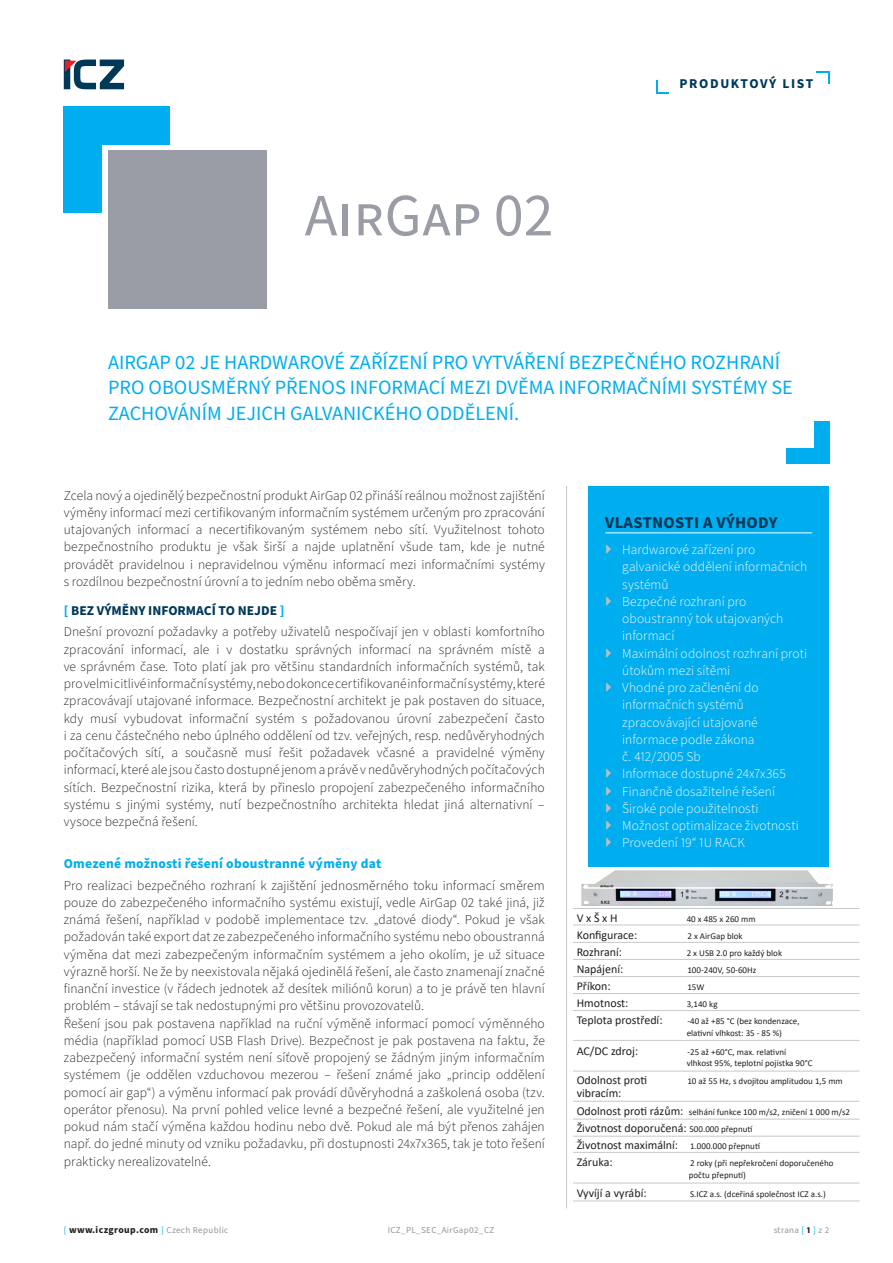
<style>
.page{position:relative;width:893px;height:1263px;background:#fff}
.page>*{position:absolute;margin:0;border:0;box-sizing:border-box;transform-origin:0 0}
._10_Nadpis_01{font:60px "Source Sans Pro";color:#9b9da6}
.perex{font:20.25px/25.5px "Source Sans Pro";color:#00aeef}
._41_Rám_nadpis{font:700 16.5px "Source Sans Pro";letter-spacing:.02em;color:#003858}
.text{font:300 13.5px/17.2px "Source Sans Pro";letter-spacing:.005em;color:#231f20;text-align:justify}
.t1{font:300 13.5px/17.2px "Source Sans Pro";letter-spacing:.005em;color:#fff}
.nadpis2{font:700 13.5px "Source Sans Pro";letter-spacing:.02em;color:#00aeef}
.nadpis1{font:700 13.5px "Source Sans Pro";color:#003858}
._21_Označení_typu_do{font:700 13.5px "Source Sans Pro";letter-spacing:.12em;color:#003858}
.t2{font:12px "Calibri";color:#231f20}
._99_zapati_linka_pod{font:700 9.75px "Source Sans Pro";letter-spacing:.04em;color:#231f20}
.t3{font:9px "Calibri";color:#231f20}
._99_zapati_linka_pod-2{font:9px "Source Sans Pro";letter-spacing:.04em;color:#939598}
.s1{color:#00aeef}
.s2{font-size:12px}
.s3{font-size:9px}
.s4{font-weight:400;font-size:9px;color:#00aeef}
.s5{font-weight:400;font-size:9px;color:#939598}
.s6{font-weight:700;color:#231f20}
</style>
<div class="page">
<svg style="left:64px;top:60px;width:1px;height:29px"></svg>
<svg style="left:65px;top:60px;width:59px;height:29px"></svg>
<div style="left:64px;top:106px;width:106px;height:39px;background:#00aeef"></div>
<div style="left:64px;top:106px;width:38px;height:107px;background:#00aeef"></div>
<div style="left:787px;top:449px;width:42px;height:15px;background:#00aeef"></div>
<div style="left:814px;top:422px;width:15px;height:42px;background:#00aeef"></div>
<hr style="left:566px;top:486px;width:1px;height:722px;background:#c7c8ca">
<div style="left:588px;top:486px;width:241px;height:381px;background:#00aeef"></div>
<hr style="left:605px;top:532px;width:207px;height:1px;background:#fff">
<div style="left:108px;top:151px;width:158px;height:158px;background:#9b9da6"></div>
<svg style="left:816px;top:71px;width:13px;height:13px"></svg>
<svg style="left:656px;top:81px;width:13px;height:12px"></svg>
<img style="left:582px;top:870px;width:251px;height:35px">
<hr style="left:573px;top:924px;width:286px;height:1px;background:#c7c8ca">
<hr style="left:573px;top:1010px;width:286px;height:1px;background:#c7c8ca">
<hr style="left:573px;top:993px;width:286px;height:1px;background:#c7c8ca">
<hr style="left:573px;top:976px;width:286px;height:1px;background:#c7c8ca">
<hr style="left:573px;top:959px;width:286px;height:1px;background:#c7c8ca">
<hr style="left:573px;top:942px;width:286px;height:1px;background:#c7c8ca">
<hr style="left:573px;top:1040px;width:286px;height:1px;background:#c7c8ca">
<hr style="left:573px;top:1071px;width:286px;height:1px;background:#c7c8ca">
<hr style="left:573px;top:1101px;width:286px;height:1px;background:#c7c8ca">
<hr style="left:573px;top:1200px;width:286px;height:1px;background:#c7c8ca">
<hr style="left:573px;top:1119px;width:286px;height:1px;background:#c7c8ca">
<hr style="left:573px;top:1136px;width:286px;height:1px;background:#c7c8ca">
<hr style="left:573px;top:1152px;width:286px;height:1px;background:#c7c8ca">
<hr style="left:573px;top:1183px;width:286px;height:1px;background:#c7c8ca">
<hr style="left:573px;top:908px;width:286px;height:1px;background:#c7c8ca">
<p class="_10_Nadpis_01" style="left:305px;top:175px;width:250px">AirGap 02</p>
<p class="_21_Označení_typu_do" style="left:679px;top:75px;width:135px">PRODUKTOVÝ LIST</p>
<p class="perex" style="left:108px;top:350px;width:686px">AIRGAP 02 JE HARDWAROVÉ ZAŘÍZENÍ PRO VYTVÁŘENÍ BEZPEČNÉHO ROZHRANÍ<br>PRO OBOUSMĚRNÝ PŘENOS INFORMACÍ MEZI DVĚMA INFORMAČNÍMI SYSTÉMY SE<br>ZACHOVÁNÍM JEJICH GALVANICKÉHO ODDĚLENÍ.</p>
<p class="text" style="left:64px;top:487px;width:483px">Zcela nový a ojedinělý bezpečnostní produkt AirGap 02 přináší reálnou možnost zajištění výměny informací mezi certifikovaným informačním systémem určeným pro zpracování utajovaných informací a necertifikovaným systémem nebo sítí. Využitelnost tohoto bezpečnostního produktu je však širší a najde uplatnění všude tam, kde je nutné provádět pravidelnou i nepravidelnou výměnu informací mezi informačními systémy s rozdílnou bezpečnostní úrovní a to jedním nebo oběma směry.</p>
<p class="nadpis1" style="left:64px;top:601px;width:222px"><span class="s1">[</span> BEZ VÝMĚNY INFORMACÍ TO NEJDE <span class="s1">]</span></p>
<p class="text" style="left:64px;top:624px;width:483px">Dnešní provozní požadavky a potřeby uživatelů nespočívají jen v oblasti komfortního zpracování informací, ale i v dostatku správných informací na správném místě a ve správném čase. Toto platí jak pro většinu standardních informačních systémů, tak provelmi citlivé informační systémy, nebo dokonce certifikované informační systémy, které zpracovávají utajované informace. Bezpečnostní architekt je pak postaven do situace, kdy musí vybudovat informační systém s požadovanou úrovní zabezpečení často i za cenu částečného nebo úplného oddělení od tzv. veřejných, resp. nedůvěryhodných počítačových sítí, a současně musí řešit požadavek včasné a pravidelné výměny informací, které ale jsou často dostupné jenom a právě v nedůvěryhodných počítačových sítích. Bezpečnostní rizika, která by přineslo propojení zabezpečeného informačního systému s jinými systémy, nutí bezpečnostního architekta hledat jiná alternativní – vysoce bezpečná řešení.</p>
<p class="nadpis2" style="left:64px;top:854px;width:319px">Omezené možnosti řešení oboustranné výměny dat</p>
<p class="text" style="left:64px;top:877px;width:482px">Pro realizaci bezpečného rozhraní k zajištění jednosměrného toku informací směrem pouze do zabezpečeného informačního systému existují, vedle AirGap 02 také jiná, již známá řešení, například v podobě implementace tzv. „datové diody“. Pokud je však požadován také export dat ze zabezpečeného informačního systému nebo oboustranná výměna dat mezi zabezpečeným informačním systémem a jeho okolím, je už situace výrazně horší. Ne že by neexistovala nějaká ojedinělá řešení, ale často znamenají značné finanční investice (v řádech jednotek až desítek miliónů korun) a to je právě ten hlavní problém – stávají se tak nedostupnými pro většinu provozovatelů.</p>
<p class="text" style="left:64px;top:1015px;width:483px">Řešení jsou pak postavena například na ruční výměně informací pomocí výměnného média (například pomocí USB Flash Drive). Bezpečnost je pak postavena na faktu, že zabezpečený informační systém není síťově propojený se žádným jiným informačním systémem (je oddělen vzduchovou mezerou – řešení známé jako „princip oddělení pomocí air gap“) a výměnu informací pak provádí důvěryhodná a zaškolená osoba (tzv. operátor přenosu). Na první pohled velice levné a bezpečné řešení, ale využitelné jen pokud nám stačí výměna každou hodinu nebo dvě. Pokud ale má být přenos zahájen např. do jedné minuty od vzniku požadavku, při dostupnosti 24x7x365, tak je toto řešení prakticky nerealizovatelné.</p>
<p class="_41_Rám_nadpis" style="left:605px;top:511px;width:174px">VLASTNOSTI A VÝHODY</p>
<p class="t1" style="left:622px;top:541px;width:186px">Hardwarové zařízení pro galvanické oddělení informačních systémů</p>
<p class="t1" style="left:622px;top:593px;width:163px">Bezpečné rozhraní pro oboustranný tok utajovaných informací</p>
<p class="t1" style="left:622px;top:645px;width:186px">Maximální odolnost rozhraní proti útokům mezi sítěmi</p>
<p class="t1" style="left:622px;top:679px;width:138px">Vhodné pro začlenění do informačních systémů zpracovávající utajované informace podle zákona č. 412/2005 Sb</p>
<p class="t1" style="left:622px;top:766px;width:165px">Informace dostupné 24x7x365</p>
<p class="t1" style="left:622px;top:783px;width:154px">Finančně dosažitelné řešení</p>
<p class="t1" style="left:622px;top:800px;width:138px">Široké pole použitelnosti</p>
<p class="t1" style="left:622px;top:817px;width:178px">Možnost optimalizace životnosti</p>
<p class="t1" style="left:622px;top:835px;width:124px">Provedení 19“ 1U RACK</p>
<p class="t2" style="left:577px;top:909px;width:43px">VxŠxH</p>
<p class="t3" style="left:687px;top:912px;width:70px">40 x 485 x 260 mm</p>
<p class="t2" style="left:577px;top:926px;width:62px">Konfigurace:</p>
<p class="t3" style="left:687px;top:929px;width:57px">2 x AirGap blok</p>
<p class="t2" style="left:577px;top:943px;width:47px">Rozhraní:</p>
<p class="t3" style="left:687px;top:946px;width:97px">2 x USB 2.0 pro každý blok</p>
<p class="t2" style="left:577px;top:960px;width:48px">Napájení:</p>
<p class="t3" style="left:687px;top:963px;width:70px">100-240V, 50-60Hz</p>
<p class="t2" style="left:577px;top:977px;width:36px">Příkon:</p>
<p class="t3" style="left:687px;top:980px;width:19px">15W</p>
<p class="t2" style="left:577px;top:994px;width:53px">Hmotnost:</p>
<p class="t3" style="left:687px;top:997px;width:32px">3,140 kg</p>
<p class="t2" style="left:577px;top:1011px;width:87px">Teplota prostředí:</p>
<p class="t3" style="left:687px;top:1015px;width:114px">-40 až +85 °C (bez kondenzace,</p>
<p class="t3" style="left:687px;top:1026px;width:97px">elativní vlhkost: 35 - 85 %)</p>
<p class="t2" style="left:577px;top:1042px;width:63px">AC/DC zdroj:</p>
<p class="t3" style="left:687px;top:1045px;width:100px">-25 až +60°C, max. relativní</p>
<p class="t3" style="left:687px;top:1057px;width:127px">vlhkost 95%, teplotní pojistka 90°C</p>
<p class="t2" style="left:577px;top:1072px;width:72px">Odolnost proti</p>
<p class="t3" style="left:687px;top:1075px;width:157px">10 až 55 Hz, s dvojitou amplitudou 1,5 mm</p>
<p class="t2" style="left:577px;top:1085px;width:46px">vibracím:</p>
<p class="t3" style="left:577px;top:1106px;width:275px"><span class="s2">Odolnost proti rázům:</span> selhání funkce 100 m/s2, zničení 1 000 m/s2</p>
<p class="t2" style="left:577px;top:1120px;width:177px">Životnost doporučená: <span class="s3">500.000 přepnutí</span></p>
<p class="t2" style="left:577px;top:1154px;width:38px">Záruka:</p>
<p class="t3" style="left:690px;top:1157px;width:145px">2 roky (při nepřekročení doporučeného</p>
<p class="t3" style="left:689px;top:1169px;width:59px">počtu přepnutí)</p>
<p class="t2" style="left:577px;top:1137px;width:185px">Životnost maximální: <span class="s3">1.000.000 přepnutí</span></p>
<p class="t2" style="left:577px;top:1185px;width:71px">Vyvíjí a vyrábí:</p>
<p class="t3" style="left:690px;top:1188px;width:137px">S.ICZ a.s. (dceřiná společnost ICZ a.s.)</p>
<p class="_99_zapati_linka_pod" style="left:64px;top:1223px;width:166px"><span class="s4">[</span> www.iczgroup.com <span class="s4">]</span> <span class="s5">Czech Republic</span></p>
<p class="_99_zapati_linka_pod-2" style="left:388px;top:1223px;width:108px">ICZ_PL_SEC_AirGap02_CZ</p>
<p class="_99_zapati_linka_pod-2" style="left:774px;top:1223px;width:57px">strana <span class="s1">[</span> <span class="s6">1</span> <span class="s1">]</span> z 2</p>
</div>
